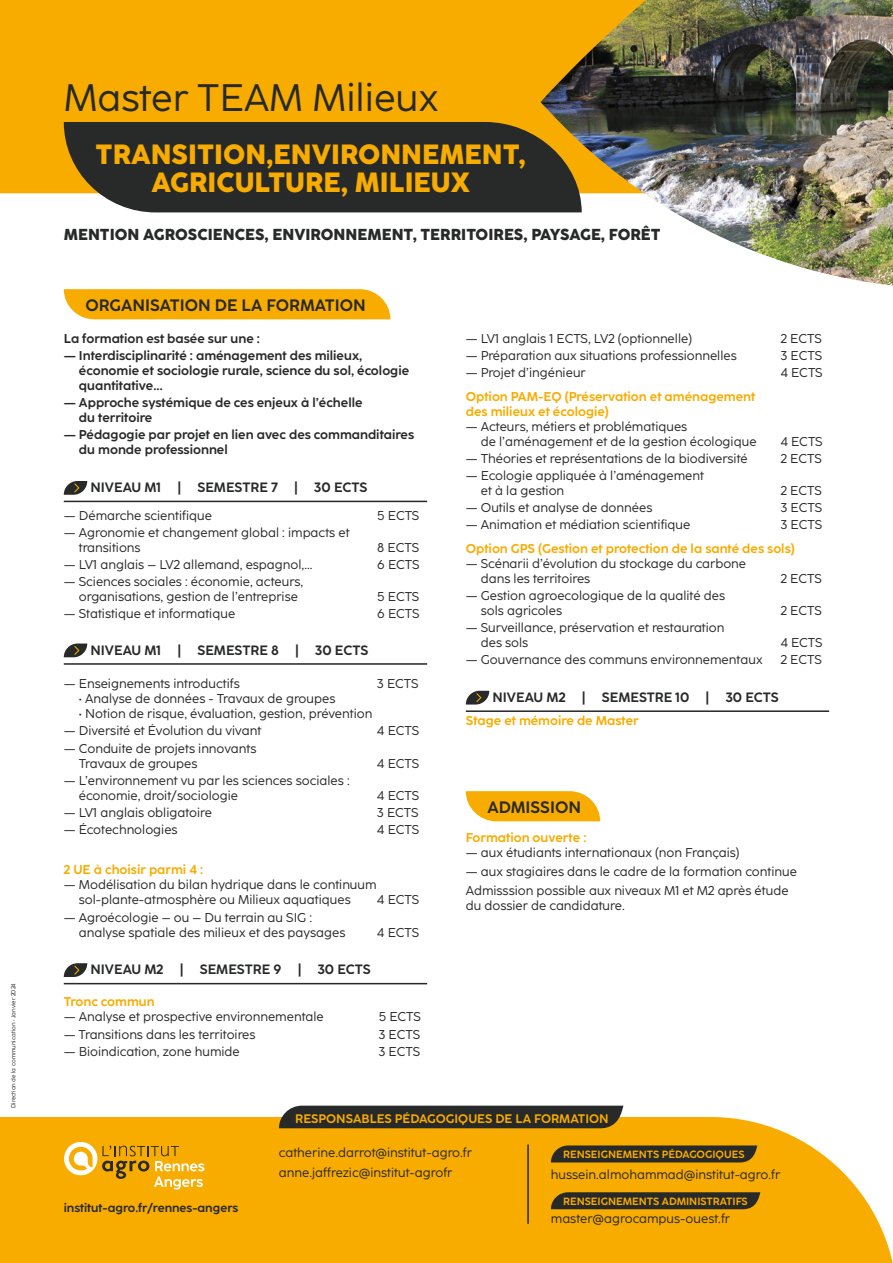
<style>
.page{position:relative;width:893px;height:1263px;background:#fff}
.page>*{position:absolute;margin:0;border:0;box-sizing:border-box;transform-origin:0 0}
.t1{font:38.25px "Coco Sharp";color:#282929}
.t2{font:800 27.75px/27.8px "Coco Sharp";color:#f8ac00;text-align:center}
.t3{font:700 16.5px "Coco Sharp";color:#282929}
.t4{font:800 15.9px "Coco Sharp";color:#282929}
.t5{font:700 13.5px "Coco Sharp";color:#282929}
.t6{font:12.75px/15px "Coco Sharp";color:#282929}
.t7{font:700 12.75px/15px "Coco Sharp";color:#282929}
.t8{font:700 12.75px/15px "Coco Sharp";color:#f8ac00}
.t9{font:700 12.3px "Coco Sharp";color:#f8ac00}
.t10{font:700 12px "Coco Sharp";color:#282929}
.t11{font:700 10.5px "Coco Sharp";color:#f8ac00}
.t12{font:6px "Coco Sharp";color:#282929}
</style>
<div class="page">
<svg style="left:64px;top:289px;width:326px;height:30px;background:#f8af0b"></svg>
<div style="left:0;top:0;width:540px;height:193px;background:#f8ac00"></div>
<hr style="left:64px;top:501px;width:363px;height:1px;background:#282929">
<hr style="left:64px;top:663px;width:363px;height:2px;background:#282929">
<hr style="left:64px;top:983px;width:363px;height:1px;background:#282929">
<svg style="left:64px;top:481px;width:23px;height:14px"></svg>
<svg style="left:64px;top:643px;width:23px;height:14px"></svg>
<svg style="left:64px;top:963px;width:23px;height:14px"></svg>
<hr style="left:466px;top:710px;width:363px;height:2px;background:#282929">
<svg style="left:466px;top:691px;width:23px;height:13px"></svg>
<svg style="left:466px;top:791px;width:134px;height:30px;background:#f8b419"></svg>
<div style="left:0;top:1117px;width:893px;height:146px;background:#f8ac00"></div>
<svg style="left:64px;top:1142px;width:140px;height:47px;background:#e9af2a"></svg>
<hr style="left:527px;top:1144px;width:2px;height:80px;background:#282929">
<div style="left:279px;top:1106px;width:344px;height:22px;background:#282929"></div>
<svg style="left:551px;top:1145px;width:206px;height:17px;background:#353126"></svg>
<svg style="left:551px;top:1192px;width:209px;height:17px;background:#322f26"></svg>
<img style="left:540px;top:0;width:353px;height:286px">
<svg style="left:64px;top:122px;width:518px;height:90px;background:#37342b"></svg>
<p class="t12" style="left:10px;top:1108px;width:127px;rotate:-90deg">Direction de la communication • Janvier 2024</p>
<h1 class="t1" style="left:64px;top:75px;width:376px">Master TEAM Milieux</h1>
<h2 class="t2" style="left:96px;top:141px;width:432px">TRANSITION,ENVIRONNEMENT,<br>AGRICULTURE, MILIEUX</h2>
<p class="t4" style="left:64px;top:226px;width:598px">MENTION AGROSCIENCES, ENVIRONNEMENT, TERRITOIRES, PAYSAGE, FORÊT</p>
<p class="t3" style="left:85px;top:295px;width:282px">ORGANISATION DE LA FORMATION</p>
<p class="t7" style="left:64px;top:331px;width:198px">La formation est basée sur une :</p>
<p class="t7" style="left:79px;top:348px;width:332px;text-indent:-15px">— Interdisciplinarité : aménagement des milieux, économie et sociologie rurale, science du sol, écologie quantitative…</p>
<p class="t7" style="left:79px;top:395px;width:285px;text-indent:-15px">— Approche systémique de ces enjeux à l’échelle du territoire</p>
<p class="t7" style="left:79px;top:427px;width:337px;text-indent:-15px">— Pédagogie par projet en lien avec des commanditaires du monde professionnel</p>
<p class="t5" style="left:90px;top:480px;width:278px">NIVEAU M1 | SEMESTRE 7 | 30 ECTS</p>
<p class="t6" style="left:64px;top:508px;width:150px">— Démarche scientifique</p>
<p class="t6" style="left:377px;top:508px;width:44px">5 ECTS</p>
<p class="t6" style="left:79px;top:525px;width:272px;text-indent:-15px">— Agronomie et changement global : impacts et transitions</p>
<p class="t6" style="left:377px;top:540px;width:43px">8 ECTS</p>
<p class="t6" style="left:64px;top:557px;width:250px">— LV1 anglais – LV2 allemand, espagnol,...</p>
<p class="t6" style="left:377px;top:557px;width:44px">6 ECTS</p>
<p class="t6" style="left:79px;top:574px;width:226px;text-indent:-15px">— Sciences sociales : économie, acteurs, organisations, gestion de l’entreprise</p>
<p class="t6" style="left:377px;top:589px;width:44px">5 ECTS</p>
<p class="t6" style="left:64px;top:606px;width:173px">— Statistique et informatique</p>
<p class="t6" style="left:377px;top:606px;width:44px">6 ECTS</p>
<p class="t5" style="left:90px;top:642px;width:279px">NIVEAU M1 | SEMESTRE 8 | 30 ECTS</p>
<p class="t6" style="left:64px;top:676px;width:177px">— Enseignements introductifs</p>
<p class="t6" style="left:377px;top:676px;width:43px">3 ECTS</p>
<p class="t6" style="left:79px;top:691px;width:258px">• Analyse de données - Travaux de groupes</p>
<p class="t6" style="left:79px;top:706px;width:295px">• Notion de risque, évaluation, gestion, prévention</p>
<p class="t6" style="left:64px;top:723px;width:199px">— Diversité et Évolution du vivant</p>
<p class="t6" style="left:377px;top:723px;width:43px">4 ECTS</p>
<p class="t6" style="left:79px;top:741px;width:179px;text-indent:-15px">— Conduite de projets innovants<br>Travaux de groupes</p>
<p class="t6" style="left:377px;top:756px;width:43px">4 ECTS</p>
<p class="t6" style="left:79px;top:773px;width:272px;text-indent:-15px">— L’environnement vu par les sciences sociales : économie, droit/sociologie</p>
<p class="t6" style="left:377px;top:788px;width:43px">4 ECTS</p>
<p class="t6" style="left:64px;top:805px;width:150px">— LV1 anglais obligatoire</p>
<p class="t6" style="left:377px;top:805px;width:43px">3 ECTS</p>
<p class="t6" style="left:64px;top:822px;width:115px">— Écotechnologies</p>
<p class="t6" style="left:377px;top:822px;width:43px">4 ECTS</p>
<p class="t8" style="left:64px;top:862px;width:141px">2 UE à choisir parmi 4 :</p>
<p class="t6" style="left:79px;top:877px;width:299px;text-indent:-15px">— Modélisation du bilan hydrique dans le continuum sol-plante-atmosphère ou Milieux aquatiques</p>
<p class="t6" style="left:377px;top:892px;width:43px">4 ECTS</p>
<p class="t6" style="left:79px;top:910px;width:268px;text-indent:-15px">— Agroécologie – ou – Du terrain au SIG : analyse spatiale des milieux et des paysages</p>
<p class="t6" style="left:377px;top:925px;width:43px">4 ECTS</p>
<p class="t5" style="left:90px;top:962px;width:282px">NIVEAU M2 | SEMESTRE 9 | 30 ECTS</p>
<p class="t8" style="left:64px;top:994px;width:92px">Tronc commun</p>
<p class="t6" style="left:64px;top:1009px;width:262px">— Analyse et prospective environnementale</p>
<p class="t6" style="left:379px;top:1009px;width:44px">5 ECTS</p>
<p class="t6" style="left:64px;top:1026px;width:193px">— Transitions dans les territoires</p>
<p class="t6" style="left:379px;top:1026px;width:43px">3 ECTS</p>
<p class="t6" style="left:64px;top:1044px;width:178px">— Bioindication, zone humide</p>
<p class="t6" style="left:379px;top:1044px;width:43px">3 ECTS</p>
<p class="t6" style="left:466px;top:331px;width:228px">— LV1 anglais 1 ECTS, LV2 (optionnelle)</p>
<p class="t6" style="left:781px;top:331px;width:42px">2 ECTS</p>
<p class="t6" style="left:466px;top:348px;width:272px">— Préparation aux situations professionnelles</p>
<p class="t6" style="left:781px;top:348px;width:43px">3 ECTS</p>
<p class="t6" style="left:466px;top:365px;width:121px">— Projet d’ingénieur</p>
<p class="t6" style="left:781px;top:365px;width:43px">4 ECTS</p>
<p class="t8" style="left:466px;top:389px;width:291px">Option PAM-EQ (Préservation et aménagement des milieux et écologie)</p>
<p class="t6" style="left:481px;top:419px;width:277px;text-indent:-15px">— Acteurs, métiers et problématiques<br>de l’aménagement et de la gestion écologique</p>
<p class="t6" style="left:781px;top:434px;width:43px">4 ECTS</p>
<p class="t6" style="left:466px;top:451px;width:283px">— Théories et représentations de la biodiversité</p>
<p class="t6" style="left:781px;top:451px;width:42px">2 ECTS</p>
<p class="t6" style="left:481px;top:468px;width:225px;text-indent:-15px">— Ecologie appliquée à l’aménagement et à la gestion</p>
<p class="t6" style="left:781px;top:483px;width:42px">2 ECTS</p>
<p class="t6" style="left:466px;top:500px;width:188px">— Outils et analyse de données</p>
<p class="t6" style="left:781px;top:500px;width:43px">3 ECTS</p>
<p class="t6" style="left:466px;top:517px;width:226px">— Animation et médiation scientifique</p>
<p class="t6" style="left:781px;top:517px;width:43px">3 ECTS</p>
<p class="t8" style="left:466px;top:541px;width:330px">Option GPS (Gestion et protection de la santé des sols)</p>
<p class="t6" style="left:481px;top:556px;width:267px;text-indent:-15px">— Scénarii d’évolution du stockage du carbone dans les territoires</p>
<p class="t6" style="left:781px;top:571px;width:42px">2 ECTS</p>
<p class="t6" style="left:481px;top:588px;width:246px;text-indent:-15px">— Gestion agroecologique de la qualité des sols agricoles</p>
<p class="t6" style="left:481px;top:620px;width:245px;text-indent:-15px">— Surveillance, préservation et restauration des sols</p>
<p class="t6" style="left:781px;top:603px;width:42px">2 ECTS</p>
<p class="t6" style="left:781px;top:635px;width:43px">4 ECTS</p>
<p class="t6" style="left:466px;top:652px;width:298px">— Gouvernance des communs environnementaux</p>
<p class="t6" style="left:781px;top:652px;width:42px">2 ECTS</p>
<p class="t5" style="left:492px;top:689px;width:288px">NIVEAU M2 | SEMESTRE 10 | 30 ECTS</p>
<p class="t8" style="left:466px;top:713px;width:174px">Stage et mémoire de Master</p>
<p class="t3" style="left:487px;top:797px;width:95px">ADMISSION</p>
<p class="t8" style="left:466px;top:830px;width:122px">Formation ouverte :</p>
<p class="t6" style="left:466px;top:845px;width:275px">— aux étudiants internationaux (non Français)</p>
<p class="t6" style="left:466px;top:862px;width:333px;line-height:19.2px">— aux stagiaires dans le cadre de la formation continue<br>Admisssion possible aux niveaux M1 et M2 après étude</p>
<p class="t6" style="left:466px;top:898px;width:160px">du dossier de candidature.</p>
<p class="t10" style="left:64px;top:1200px;width:176px">institut-agro.fr/rennes-angers</p>
<p class="t9" style="left:295px;top:1111px;width:315px">RESPONSABLES PÉDAGOGIQUES DE LA FORMATION</p>
<p class="t11" style="left:563px;top:1148px;width:183px">RENSEIGNEMENTS PÉDAGOGIQUES</p>
<p class="t11" style="left:563px;top:1195px;width:186px">RENSEIGNEMENTS ADMINISTRATIFS</p>
<p class="t6" style="left:279px;top:1142px;width:194px;line-height:20.7px">catherine.darrot@institut-agro.fr anne.jaffrezic@institut-agrofr</p>
<p class="t6" style="left:551px;top:1167px;width:231px">hussein.almohammad@institut-agro.fr</p>
<p class="t6" style="left:551px;top:1211px;width:181px">master@agrocampus-ouest.fr</p>
</div>
